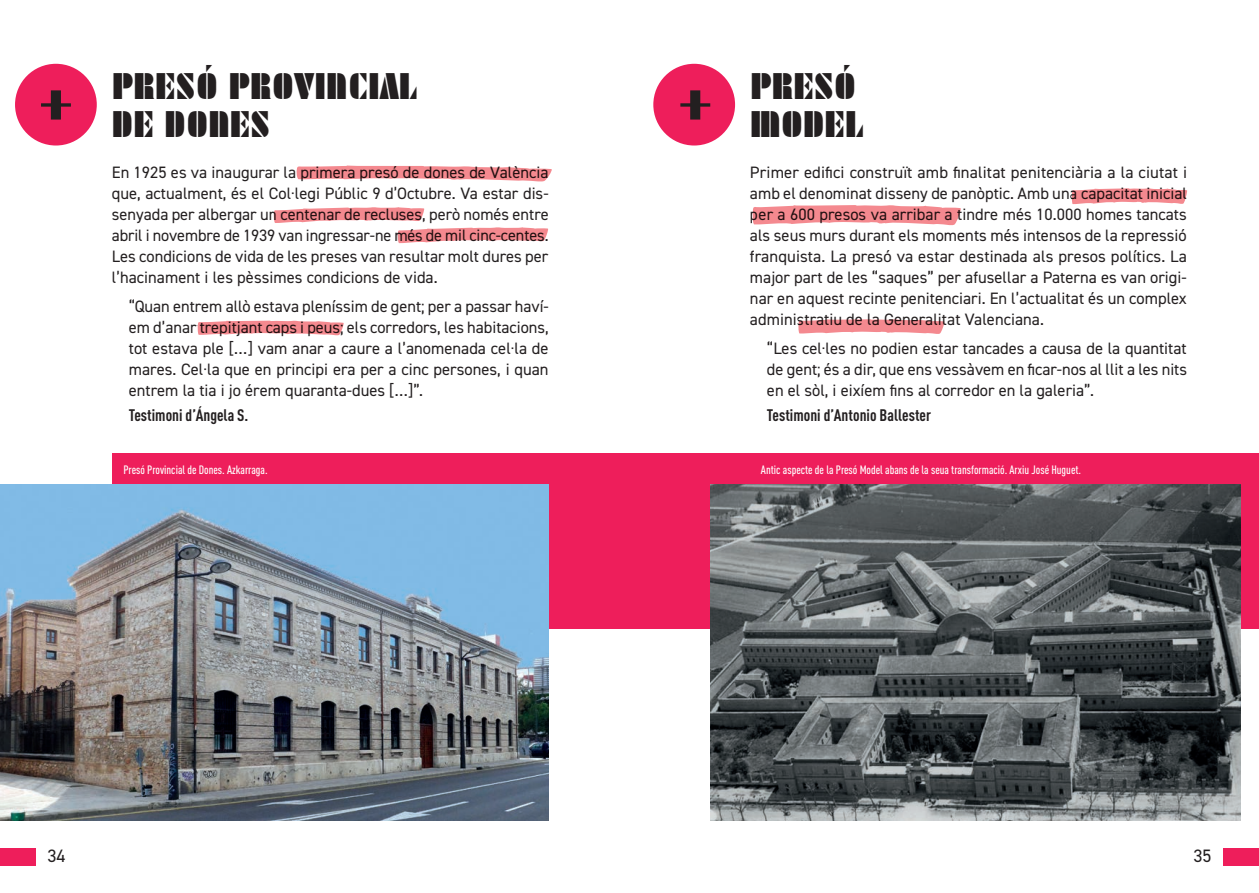
<style>
.page{position:relative;width:1259px;height:893px;background:#fff}
.page>*{position:absolute;margin:0;border:0;box-sizing:border-box;transform-origin:0 0}
.t1{font:63px "Dessau Pro Stenzil";color:#231f20}
.t2{font:41.25px "Dessau Pro Stenzil Variant";color:#231f20}
.t3{font:18px "DIN2014";color:#231f20}
.t4{font:16.5px/21px "DIN2014";color:#231f20;text-align:justify}
.t5{font:700 condensed 16.5px "DIN Pro";color:#231f20}
.t6{font:500 condensed 12px "DIN Pro";color:#fff}
</style>
<div class="page">
<div style="left:0;top:848px;width:36px;height:17px;background:#ee1e5b"></div>
<div style="left:1222px;top:848px;width:37px;height:17px;background:#ee1e5b"></div>
<div style="left:112px;top:453px;width:1147px;height:175px;background:#ee1e5b"></div>
<div style="left:15px;top:64px;width:82px;height:82px;background:#ee1e5b;border-radius:50%"></div>
<svg style="left:273px;top:207px;width:275px;height:37px"></svg>
<div style="left:653px;top:64px;width:82px;height:82px;background:#ee1e5b;border-radius:50%"></div>
<svg style="left:798px;top:319px;width:146px;height:15px;background:#f59da2"></svg>
<svg style="left:197px;top:320px;width:147px;height:16px"></svg>
<svg style="left:1071px;top:188px;width:116px;height:17px"></svg>
<svg style="left:752px;top:205px;width:209px;height:21px"></svg>
<svg style="left:296px;top:165px;width:256px;height:17px"></svg>
<img style="left:0;top:485px;width:549px;height:336px">
<img style="left:710px;top:485px;width:531px;height:336px">
<p class="t1" style="left:37px;top:71px;width:39px">+</p>
<p class="t2" style="left:112px;top:65px;width:306px">PRESÓ PROVINCIAL</p>
<p class="t2" style="left:112px;top:103px;width:160px">DE DONES</p>
<p class="t1" style="left:676px;top:71px;width:39px">+</p>
<p class="t2" style="left:750px;top:65px;width:108px">PRESÓ</p>
<p class="t2" style="left:750px;top:103px;width:114px">MODEL</p>
<p class="t4" style="left:112px;top:161px;width:438px">En 1925 es va inaugurar la primera presó de dones de València que, actualment, és el Col·legi Públic 9 d’Octubre. Va estar dis&shy;senyada per albergar un centenar de recluses, però només entre abril i novembre de 1939 van ingressar-ne més de mil cinc-centes.<br>Les condicions de vida de les preses van resultar molt dures per l’hacinament i les pèssimes condicions de vida.</p>
<p class="t4" style="left:129px;top:296px;width:421px">“Quan entrem allò estava pleníssim de gent; per a passar haví&shy;em d’anar trepitjant caps i peus; els corredors, les habitacions, tot estava ple […] vam anar a caure a l’anomenada cel·la de mares. Cel·la que en principi era per a cinc persones, i quan entrem la tia i jo érem quaranta-dues […]”.</p>
<p class="t5" style="left:129px;top:403px;width:121px">Testimoni d’Ángela S.</p>
<p class="t4" style="left:750px;top:161px;width:439px">Primer edifici construït amb finalitat penitenciària a la ciutat i amb el denominat disseny de panòptic. Amb una capacitat inicial per a 600 presos va arribar a tindre més 10.000 homes tancats als seus murs durant els moments més intensos de la repressió franquista. La presó va estar destinada als presos polítics. La major part de les “saques” per afusellar a Paterna es van origi&shy;nar en aquest recinte penitenciari. En l’actualitat és un complex administratiu de la Generalitat Valenciana.</p>
<p class="t4" style="left:767px;top:338px;width:422px">“Les cel·les no podien estar tancades a causa de la quantitat de gent; és a dir, que ens vessàvem en ficar-nos al llit a les nits en el sòl, i eixíem fins al corredor en la galeria”.</p>
<p class="t5" style="left:767px;top:403px;width:166px">Testimoni d’Antonio Ballester</p>
<p class="t6" style="left:123px;top:461px;width:146px">Presó Provincial de Dones. Azkarraga.</p>
<p class="t6" style="left:761px;top:461px;width:322px">Antic aspecte de la Presó Model abans de la seua transformació. Arxiu José Huguet.</p>
<p class="t3" style="left:47px;top:845px;width:19px">34</p>
<p class="t3" style="left:1193px;top:845px;width:19px">35</p>
</div>
